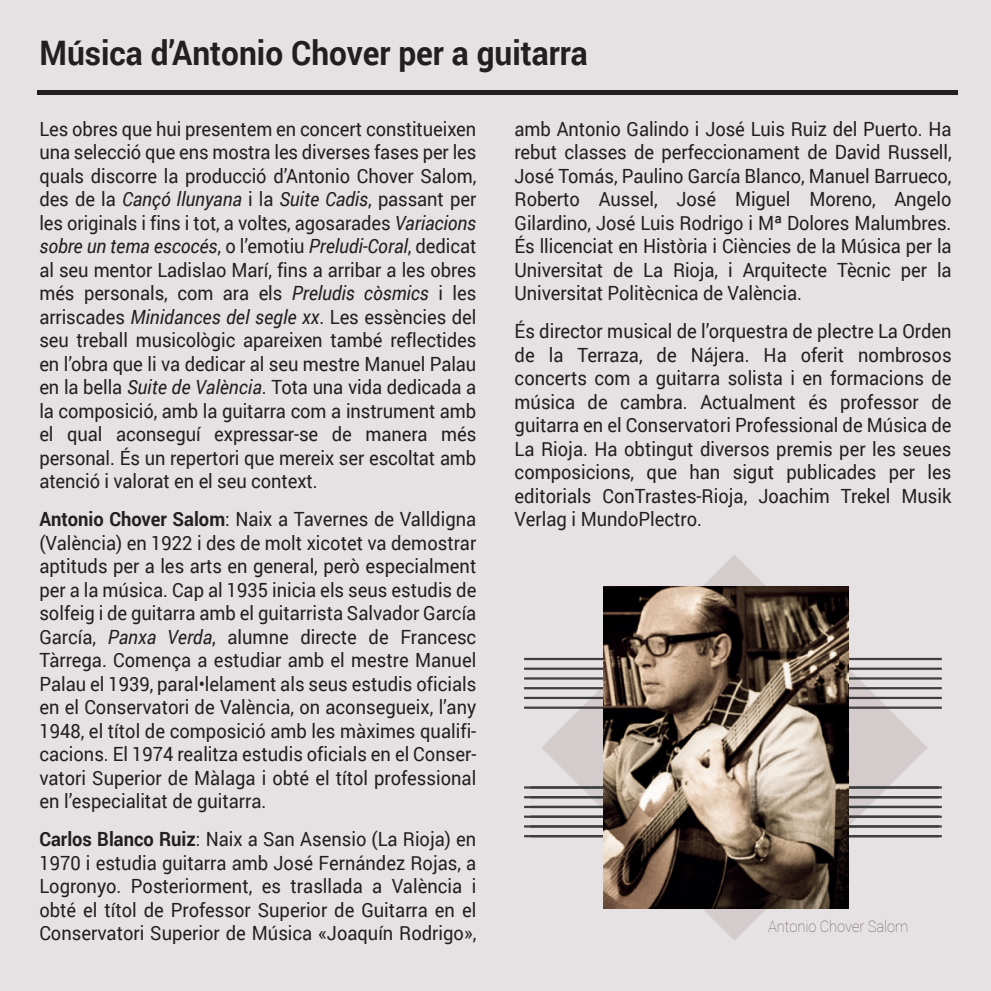
<style>
.page{position:relative;width:991px;height:991px;background:#e6e2e4}
.page>*{position:absolute;margin:0;border:0;box-sizing:border-box;transform-origin:0 0}
.t1{font:700 33.75px "Roboto";color:#231f20;scale:.94 1}
.t2{font:19.57px/23.4px "Roboto";color:#231f20;text-align:justify;scale:.94 1}
.t3{font:100 15.75px "Roboto";letter-spacing:-.005em;color:#726167;scale:.94 1}
.s1{font-style:italic}
.s2{font-weight:700}
</style>
<div class="page">
<div style="left:37px;top:90px;width:921px;height:5px;background:#231f20"></div>
<svg style="left:541px;top:555px;width:386px;height:386px"></svg>
<hr style="left:524px;top:658px;width:418px;height:2px;background:#3e3e3f">
<hr style="left:524px;top:667px;width:418px;height:3px;background:#3e3e3f">
<hr style="left:524px;top:677px;width:418px;height:2px;background:#3e3e3f">
<hr style="left:524px;top:687px;width:418px;height:2px;background:#3e3e3f">
<hr style="left:524px;top:697px;width:418px;height:2px;background:#3e3e3f">
<hr style="left:524px;top:706px;width:418px;height:3px;background:#3e3e3f">
<hr style="left:524px;top:786px;width:418px;height:2px;background:#3e3e3f">
<hr style="left:524px;top:796px;width:418px;height:2px;background:#3e3e3f">
<hr style="left:524px;top:806px;width:418px;height:2px;background:#3e3e3f">
<hr style="left:524px;top:815px;width:418px;height:3px;background:#3e3e3f">
<hr style="left:524px;top:825px;width:418px;height:2px;background:#3e3e3f">
<hr style="left:524px;top:835px;width:418px;height:2px;background:#3e3e3f">
<img style="left:604px;top:586px;width:244px;height:323px">
<h1 class="t1" style="left:39px;top:29px;width:585px">Música d’Antonio Chover per a guitarra</h1>
<p class="t2" style="left:39px;top:116px;width:466px">Les obres que hui presentem en concert constitueixen una selecció que ens mostra les diverses fases per les quals discorre la producció d’Antonio Chover Salom, des de la <span class="s1">Cançó llunyana</span> i la <span class="s1">Suite Cadis</span>, passant per les originals i fins i tot, a voltes, agosarades <span class="s1">Variacions sobre un tema escocés</span>, o l’emotiu <span class="s1">Preludi-Coral</span>, dedicat al seu mentor Ladislao Marí, fins a arribar a les obres més personals, com ara els <span class="s1">Preludis còsmics</span> i les arriscades <span class="s1">Minidances del segle xx</span>. Les essències del seu treball musicològic apareixen també reflectides en l’obra que li va dedicar al seu mestre Manuel Palau en la bella <span class="s1">Suite de València</span>. Tota una vida dedicada a la composició, amb la guitarra com a instrument amb el qual aconseguí expressar-se de manera més personal. És un repertori que mereix ser escoltat amb atenció i valorat en el seu context.</p>
<p class="t2" style="left:39px;top:507px;width:466px"><span class="s2">Antonio Chover Salom</span>: Naix a Tavernes de Valldigna (València) en 1922 i des de molt xicotet va demostrar aptituds per a les arts en general, però especialment per a la música. Cap al 1935 inicia els seus estudis de solfeig i de guitarra amb el guitarrista Salvador García García, <span class="s1">Panxa Verda</span>, alumne directe de Francesc Tàrrega. Comença a estudiar amb el mestre Manuel Palau el 1939, paral•lelament als seus estudis oficials en el Conservatori de València, on aconsegueix, l’any 1948, el títol de composició amb les màximes qualifi&shy;cacions. El 1974 realitza estudis oficials en el Conser&shy;vatori Superior de Màlaga i obté el títol professional en l’especialitat de guitarra.</p>
<p class="t2" style="left:39px;top:827px;width:466px"><span class="s2">Carlos Blanco Ruiz</span>: Naix a San Asensio (La Rioja) en 1970 i estudia guitarra amb José Fernández Rojas, a Logronyo. Posteriorment, es trasllada a València i obté el títol de Professor Superior de Guitarra en el Conservatori Superior de Música «Joaquín Rodrigo»,</p>
<p class="t2" style="left:515px;top:116px;width:466px">amb Antonio Galindo i José Luis Ruiz del Puerto. Ha rebut classes de perfeccionament de David Russell, José Tomás, Paulino García Blanco, Manuel Barrueco, Roberto Aussel, José Miguel Moreno, Angelo Gilardino, José Luis Rodrigo i Mª Dolores Malumbres.<br>És llicenciat en Història i Ciències de la Música per la Universitat de La Rioja, i Arquitecte Tècnic per la Universitat Politècnica de València.</p>
<p class="t2" style="left:515px;top:319px;width:466px">És director musical de l’orquestra de plectre La Orden de la Terraza, de Nájera. Ha oferit nombrosos concerts com a guitarra solista i en formacions de música de cambra. Actualment és professor de guitarra en el Conservatori Professional de Música de La Rioja. Ha obtingut diversos premis per les seues composicions, que han sigut publicades per les editorials ConTrastes-Rioja, Joachim Trekel Musik Verlag i MundoPlectro.</p>
<p class="t3" style="left:768px;top:916px;width:151px">Antonio Chover Salom</p>
</div>
